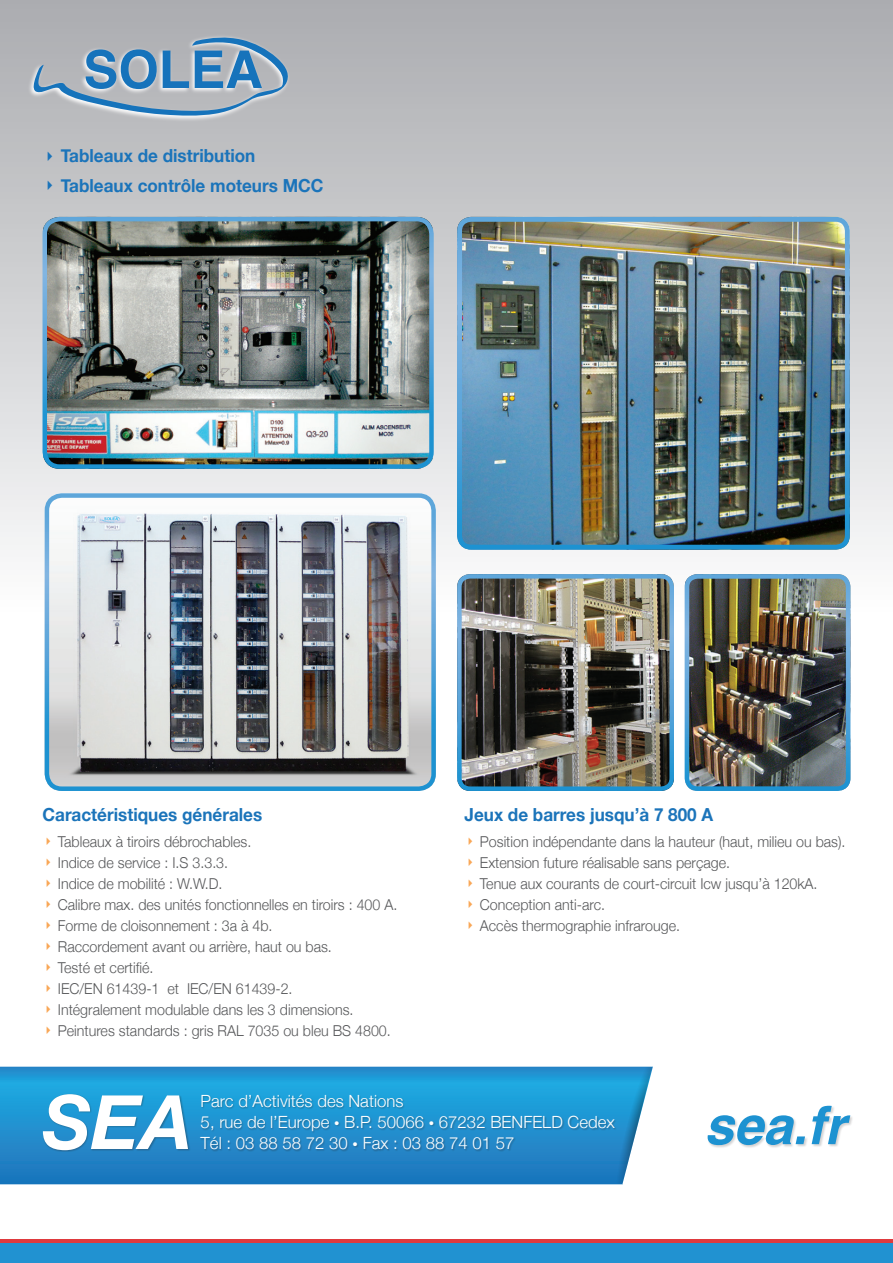
<style>
.page{position:relative;width:893px;height:1263px;background:#fff}
.page>*{position:absolute;margin:0;border:0;box-sizing:border-box;transform-origin:0 0}
.t1{font:italic 700 75px "Helvetica Neue";color:#fff}
.t2{font:italic 700 52.8px "Helvetica";color:#1d92d1}
.t3{font:700 52.05px "Helvetica";color:#1673bb}
.t4{font:700 18px "Helvetica Neue";color:#1b74ba;scale:.95 1}
.t5{font:300 16.8px/21px "Helvetica Neue";color:#fff}
.t6{font:300 15px "Helvetica Neue";color:#57585a;scale:.95 1}
.s1{color:#f9a757}
.s2{font-size:10.8px}
</style>
<div class="page">
<hr style="left:0;top:1239px;width:893px;height:4px;background:#df3a3e">
<div style="left:0;top:1243px;width:893px;height:20px;background:#2192d1"></div>
<div style="left:0;top:0;width:893px;height:616px;background:linear-gradient(to bottom,#aaabaf,#fbfcfd)"></div>
<svg style="left:0;top:1067px;width:653px;height:118px;background:#1f8ccc"></svg>
<hr style="left:0;top:1184px;width:622px;height:1px;background:#fff">
<div style="left:43px;top:1094px;width:148px;height:58px;background:#231f20;opacity:.3"></div>
<div style="left:200px;top:1094px;width:417px;height:57px;background:#231f20;opacity:.3"></div>
<div style="left:708px;top:1106px;width:145px;height:42px;background:#231f20;opacity:.2"></div>
<img style="left:612px;top:1067px;width:40px;height:116px">
<img style="left:26px;top:34px;width:266px;height:89px">
<svg style="left:34px;top:36px;width:257px;height:81px;background:#b4bdc6"></svg>
<img style="left:43px;top:217px;width:389px;height:252px">
<div style="left:43px;top:217px;width:391px;height:252px;border:4px solid #fff;border-radius:15px"></div>
<img style="left:45px;top:493px;width:391px;height:297px">
<div style="left:45px;top:493px;width:391px;height:298px;border:4px solid #fff;border-radius:15px"></div>
<img style="left:457px;top:574px;width:217px;height:212px">
<div style="left:457px;top:574px;width:217px;height:217px;border:4px solid #fff;border-radius:11px"></div>
<img style="left:457px;top:217px;width:393px;height:333px">
<div style="left:457px;top:217px;width:393px;height:333px;border:5px solid #fff;border-radius:12px"></div>
<img style="left:685px;top:574px;width:165px;height:211px">
<div style="left:685px;top:574px;width:165px;height:217px;border:5px solid #fff;border-radius:11px"></div>
<h3 class="t3" style="left:83px;top:28px;width:181px">SOLEA</h3>
<p class="t4" style="left:43px;top:139px;width:226px">✔ Tableaux de distribution</p>
<p class="t4" style="left:43px;top:169px;width:297px">✔ Tableaux contrôle moteurs MCC</p>
<p class="t4" style="left:43px;top:798px;width:233px">Caractéristiques générales</p>
<p class="t6" style="left:43px;top:829px;width:221px"><span class="s1">✔</span> Tableaux à tiroirs débrochables.</p>
<p class="t6" style="left:43px;top:850px;width:197px"><span class="s1">✔</span> Indice de service : I.S 3.3.3.</p>
<p class="t6" style="left:43px;top:871px;width:191px"><span class="s1">✔</span> Indice de mobilité : W.W.D.</p>
<p class="t6" style="left:43px;top:892px;width:375px"><span class="s1">✔</span> Calibre max. des unités fonctionnelles en tiroirs : 400 A.</p>
<p class="t6" style="left:43px;top:913px;width:244px"><span class="s1">✔</span> Forme de cloisonnement : 3a à 4b.</p>
<p class="t6" style="left:43px;top:934px;width:306px"><span class="s1">✔</span> Raccordement avant ou arrière, haut ou bas.</p>
<p class="t6" style="left:43px;top:955px;width:118px"><span class="s1">✔</span> Testé et certifié.</p>
<p class="t6" style="left:43px;top:976px;width:265px"><span class="s1">✔</span> IEC/EN 61439-1 et IEC/EN 61439-2.</p>
<p class="t6" style="left:43px;top:997px;width:329px"><span class="s1">✔</span> Intégralement modulable dans les 3 dimensions.</p>
<p class="t6" style="left:43px;top:1018px;width:368px"><span class="s1">✔</span> Peintures standards : gris RAL 7035 ou bleu BS 4800.</p>
<p class="t4" style="left:465px;top:798px;width:263px">Jeux de barres jusqu’à 7 800 A</p>
<p class="t6" style="left:465px;top:829px;width:402px"><span class="s1">✔</span> Position indépendante dans la hauteur (haut, milieu ou bas).</p>
<p class="t6" style="left:465px;top:850px;width:281px"><span class="s1">✔</span> Extension future réalisable sans perçage.</p>
<p class="t6" style="left:465px;top:871px;width:373px"><span class="s1">✔</span> Tenue aux courants de court-circuit Icw jusqu’à 120kA.</p>
<p class="t6" style="left:465px;top:892px;width:149px"><span class="s1">✔</span> Conception anti-arc.</p>
<p class="t6" style="left:465px;top:913px;width:228px"><span class="s1">✔</span> Accès thermographie infrarouge.</p>
<h1 class="t1" style="left:43px;top:1062px;width:151px">SEA</h1>
<p class="t5" style="left:201px;top:1089px;width:415px">Parc d’Activités des Nations<br>5, rue de l’Europe <span class="s2">•</span> B.P. 50066 <span class="s2">•</span> 67232 BENFELD Cedex<br>Tél : 03 88 58 72 30 <span class="s2">•</span> Fax : 03 88 74 01 57</p>
<h2 class="t2" style="left:704px;top:1082px;width:142px">sea.fr</h2>
</div>
